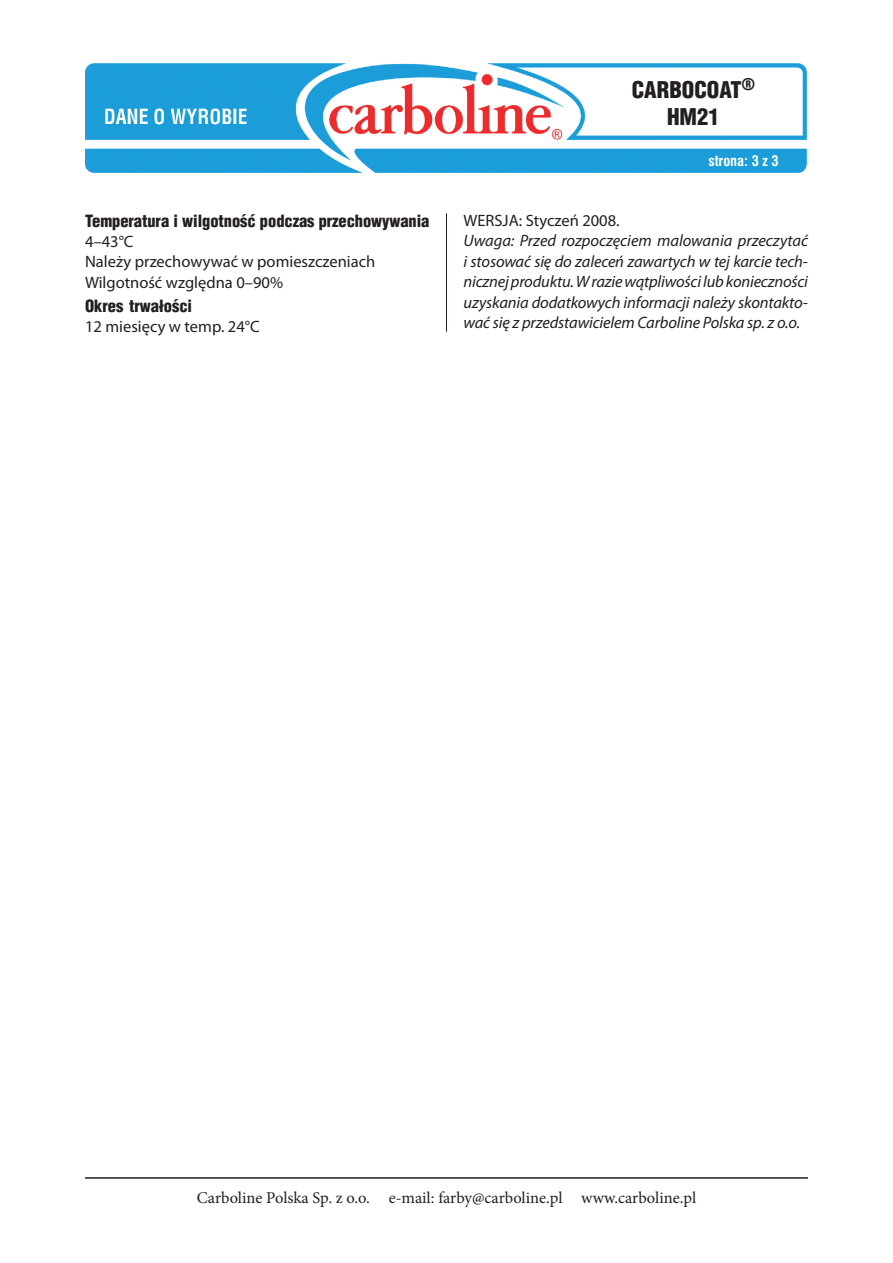
<style>
.page{position:relative;width:893px;height:1263px;background:#fff}
.page>*{position:absolute;margin:0;border:0;box-sizing:border-box;transform-origin:0 0}
.t1{font:900 22.5px/27px "Switzerland Cond";color:#231f20;text-align:center}
.t2{font:italic 16.5px/20.5px "Myriad Pro";letter-spacing:-.01em;color:#231f20;text-align:justify}
.t3{font:16.5px/20.2px "Myriad Pro";color:#231f20}
.t4{font:16.5px "Minion Pro";color:#231f20}
.t5{font:900 16.5px "Switzerland Cond";letter-spacing:-.005em;color:#231f20}
.t6{font:700 13.5px "Swis 721 Cn PL";color:#fff}
</style>
<div class="page">
<hr style="left:85px;top:1177px;width:723px;height:2px;background:#231f20">
<img style="left:85px;top:64px;width:721px;height:108px">
<hr style="left:446px;top:213px;width:1px;height:119px;background:#231f20">
<h1 class="t1" style="left:632px;top:75px;width:125px">CARBOCOAT<sup>®<br></sup>HM21</h1>
<p class="t5" style="left:85px;top:210px;width:346px">Temperatura i wilgotność podczas przechowywania</p>
<p class="t3" style="left:85px;top:232px;width:292px">4–43°C<br>Należy przechowywać w pomieszczeniach<br>Wilgotność względna 0–90%</p>
<p class="t5" style="left:85px;top:295px;width:109px">Okres trwałości</p>
<p class="t3" style="left:85px;top:317px;width:176px">12 miesięcy w temp. 24°C</p>
<p class="t6" style="left:708px;top:152px;width:72px">strona: 3 z 3</p>
<p class="t3" style="left:463px;top:210px;width:158px">WERSJA: Styczeń 2008.</p>
<p class="t2" style="left:463px;top:230px;width:346px">Uwaga: Przed rozpoczęciem malowania przeczytać i stosować się do zaleceń zawartych w tej karcie tech&shy;nicznej produktu. W razie wątpliwości lub konieczności uzyskania dodatkowych informacji należy skontakto&shy;wać się z przedstawicielem Carboline Polska sp. z o.o.</p>
<p class="t4" style="left:197px;top:1187px;width:501px">Carboline Polska Sp. z o.o. e-mail: farby@carboline.pl www.carboline.pl</p>
</div>
